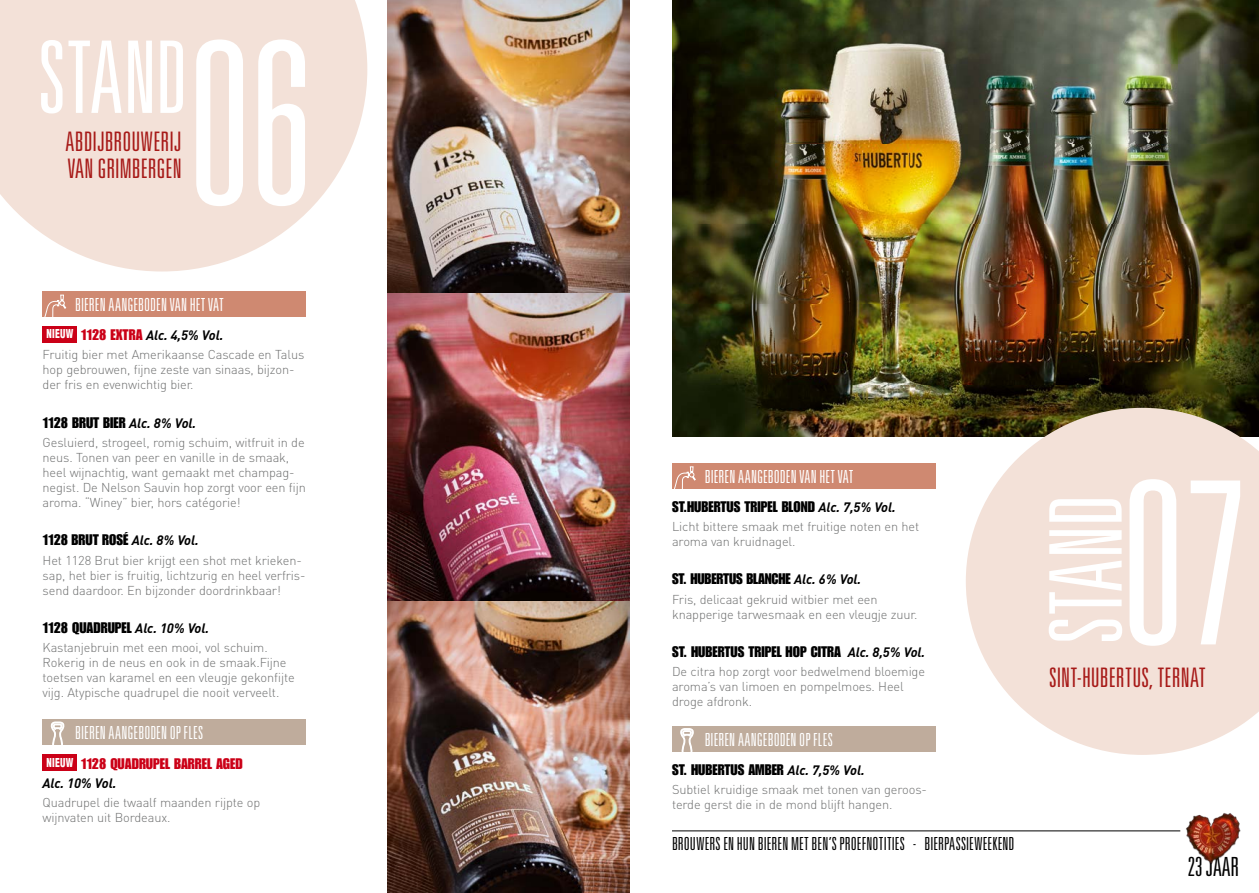
<style>
.page{position:relative;width:1259px;height:893px;background:#fff}
.page>*{position:absolute;margin:0;border:0;box-sizing:border-box;transform-origin:0 0}
.t1{font:300 ultra-condensed 226.95px "Univers LT Std";color:#fff}
.t2{font:300 ultra-condensed 100.2px "Univers LT Std";letter-spacing:-.005em;color:#fff}
.t3{font:300 ultra-condensed 26.85px/26.8px "Univers LT Std";color:#a71a18}
.t4{font:300 ultra-condensed 26.4px "Univers LT Std";color:#000}
.t5{font:300 ultra-condensed 18px "Univers LT Std";color:#fff}
.t6{font:300 ultra-condensed 18px "Univers LT Std";letter-spacing:.01em;color:#000}
.t7{font:15px "Impact LT Std";color:#000}
.t8{font:15px "Impact LT Std";color:#cb0017}
.t9{font:italic 700 13.5px "DIN Pro";letter-spacing:-.01em;color:#000}
.t10{font:300 12.75px/15px "DIN Pro";letter-spacing:-.01em;color:#6f7070}
.s1{font-family:"Helvetica LT Std";font-weight:900;font-style:normal;font-stretch:condensed;font-size:12px;color:#fff}
.s2{font-family:"Impact LT Std";font-weight:400;font-style:normal;font-size:15px;color:#cb0017}
.s3{font-family:"DIN Pro";font-weight:700;font-style:italic;font-size:13.5px}
.s4{font-family:"Helvetica LT Std";font-weight:900;font-stretch:condensed;font-size:12px;color:#fff}
</style>
<div class="page">
<div style="left:42px;top:291px;width:264px;height:26px;background:#cf8971"></div>
<svg style="left:44px;top:294px;width:23px;height:23px"></svg>
<div style="left:43px;top:326px;width:34px;height:16px;background:#cb0017"></div>
<div style="left:43px;top:719px;width:263px;height:26px;background:#bfac9c"></div>
<svg style="left:51px;top:722px;width:13px;height:23px"></svg>
<div style="left:43px;top:754px;width:34px;height:17px;background:#cb0017"></div>
<svg style="left:0;top:0;width:367px;height:271px;background:#f4e4dc"></svg>
<img style="left:672px;top:0;width:587px;height:437px">
<div style="left:672px;top:463px;width:264px;height:26px;background:#cf8971"></div>
<svg style="left:674px;top:466px;width:22px;height:23px"></svg>
<div style="left:672px;top:726px;width:264px;height:26px;background:#bfac9c"></div>
<svg style="left:680px;top:728px;width:14px;height:24px"></svg>
<svg style="left:965px;top:408px;width:294px;height:347px;background:#ebdcd3"></svg>
<img style="left:387px;top:0;width:242px;height:893px">
<img style="left:1179px;top:813px;width:62px;height:52px">
<hr style="left:672px;top:831px;width:508px;height:1px;background:#000">
<h2 class="t2" style="left:38px;top:25px;width:152px">STAND</h2>
<h1 class="t1" style="left:188px;top:6px;width:126px">06</h1>
<h3 class="t3" style="left:65px;top:128px;width:118px">ABDIJBROUWERIJ<br>VAN GRIMBERGEN</h3>
<h3 class="t5" style="left:75px;top:295px;width:150px">BIEREN AANGEBODEN VAN HET VAT</h3>
<p class="t9" style="left:47px;top:326px;width:178px"><span class="s1">NIEUW</span> <span class="s2">1128 EXTRA</span> Alc. 4,5% Vol.</p>
<p class="t10" style="left:43px;top:346px;width:263px">Fruitig bier met Amerikaanse Cascade en Talus hop gebrouwen, fijne zeste van sinaas, bijzon&shy;der fris en evenwichtig bier.</p>
<p class="t7" style="left:43px;top:414px;width:155px">1128 BRUT BIER <span class="s3">Alc. 8% Vol.</span></p>
<p class="t10" style="left:43px;top:434px;width:265px">Gesluierd, strogeel, romig schuim, witfruit in de neus. Tonen van peer en vanille in de smaak, heel wijnachtig, want gemaakt met champag&shy;negist. De Nelson Sauvin hop zorgt voor een fijn aroma. “Winey” bier, hors catégorie!</p>
<p class="t7" style="left:43px;top:531px;width:158px">1128 BRUT ROSÉ <span class="s3">Alc. 8% Vol.</span></p>
<p class="t10" style="left:43px;top:552px;width:264px">Het 1128 Brut bier krijgt een shot met krieken&shy;sap, het bier is fruitig, lichtzurig en heel verfris&shy;send daardoor. En bijzonder doordrinkbaar!</p>
<p class="t7" style="left:43px;top:619px;width:168px">1128 QUADRUPEL <span class="s3">Alc. 10% Vol.</span></p>
<p class="t10" style="left:43px;top:640px;width:253px">Kastanjebruin met een mooi, vol schuim.<br>Rokerig in de neus en ook in de smaak.Fijne toetsen van karamel en een vleugje gekonfijte vijg. Atypische quadrupel die nooit verveelt.</p>
<h3 class="t5" style="left:75px;top:724px;width:129px">BIEREN AANGEBODEN OP FLES</h3>
<p class="t8" style="left:47px;top:754px;width:198px"><span class="s4">NIEUW</span> 1128 QUADRUPEL BARREL AGED</p>
<p class="t9" style="left:43px;top:774px;width:75px">Alc. 10% Vol.</p>
<p class="t10" style="left:43px;top:794px;width:219px">Quadrupel die twaalf maanden rijpte op wijnvaten uit Bordeaux.</p>
<h3 class="t5" style="left:705px;top:467px;width:150px">BIEREN AANGEBODEN VAN HET VAT</h3>
<p class="t7" style="left:672px;top:497px;width:225px">ST.HUBERTUS TRIPEL BLOND <span class="s3">Alc. 7,5% Vol.</span></p>
<p class="t10" style="left:672px;top:518px;width:249px">Licht bittere smaak met fruitige noten en het aroma van kruidnagel.</p>
<p class="t7" style="left:672px;top:570px;width:191px">ST. HUBERTUS BLANCHE <span class="s3">Alc. 6% Vol.</span></p>
<p class="t10" style="left:672px;top:591px;width:247px">Fris, delicaat gekruid witbier met een knapperige tarwesmaak en een vleugje zuur.</p>
<p class="t7" style="left:672px;top:643px;width:255px">ST. HUBERTUS TRIPEL HOP CITRA <span class="s3">Alc. 8,5% Vol.</span></p>
<p class="t10" style="left:672px;top:664px;width:254px">De citra hop zorgt voor bedwelmend bloemige aroma’s van limoen en pompelmoes. Heel droge afdronk.</p>
<h3 class="t5" style="left:704px;top:730px;width:129px">BIEREN AANGEBODEN OP FLES</h3>
<p class="t7" style="left:672px;top:761px;width:194px">ST. HUBERTUS AMBER <span class="s3">Alc. 7,5% Vol.</span></p>
<p class="t10" style="left:672px;top:782px;width:256px">Subtiel kruidige smaak met tonen van geroos&shy;terde gerst die in de mond blijft hangen.</p>
<h3 class="t6" style="left:672px;top:835px;width:344px">BROUWERS EN HUN BIEREN MET BEN’S PROEFNOTITIES - BIERPASSIEWEEKEND</h3>
<h1 class="t1" style="left:1121px;top:446px;width:127px">07</h1>
<h3 class="t3" style="left:1049px;top:664px;width:158px">SINT-HUBERTUS, TERNAT</h3>
<h2 class="t2" style="left:1034px;top:644px;width:152px;rotate:-90deg">STAND</h2>
<h3 class="t4" style="left:1187px;top:853px;width:53px">23 JAAR</h3>
</div>
